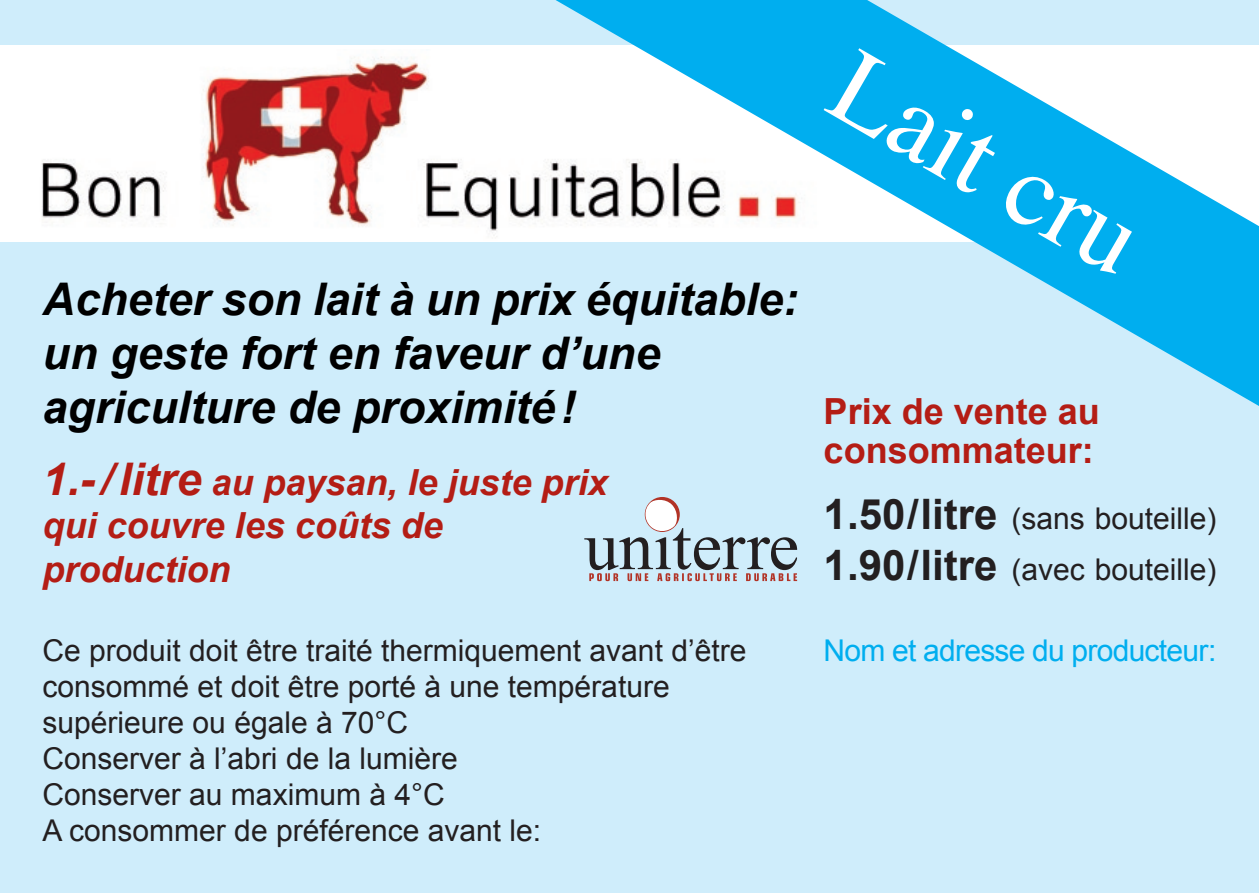
<style>
.page{position:relative;width:1259px;height:893px;background:#cfedfb}
.page>*{position:absolute;margin:0;border:0;box-sizing:border-box;transform-origin:0 0}
.t1{font:107.7px "Times";color:#fff}
.t2{font:italic 700 45px/54px "Arial";color:#000}
.t3{font:italic 700 36px/43.2px "Arial";color:#b41d15}
.t4{font:700 36px/39px "Arial";color:#b41d15}
.t5{font:30px/36px "Arial";color:#231f20}
.t6{font:30px "Arial";letter-spacing:-.025em;color:#00aeef}
.s1{font-size:45px}
.s2{font-weight:700;font-size:42px}
</style>
<div class="page">
<img style="left:0;top:49px;width:418px;height:191px">
<svg style="left:584px;top:498px;width:213px;height:83px"></svg>
<svg style="left:418px;top:0;width:841px;height:406px"></svg>
<h2 class="t2" style="left:43px;top:272px;width:757px">Acheter son lait à un prix équitable: un geste fort en faveur d’une agriculture de proximité !</h2>
<p class="t3" style="left:43px;top:461px;width:566px"><span class="s1">1.- / litre</span> au paysan, le juste prix qui couvre les coûts de production</p>
<p class="t5" style="left:43px;top:633px;width:705px">Ce produit doit être traité thermiquement avant d’être consommé et doit être porté à une température supérieure ou égale à 70°C<br>Conserver à l’abri de la lumière<br>Conserver au maximum à 4°C<br>A consommer de préférence avant le:</p>
<h1 class="t1" style="left:891px;top:-9px;width:340px;rotate:30deg">Lait cru</h1>
<p class="t4" style="left:823px;top:392px;width:278px">Prix de vente au consommateur:</p>
<p class="t5" style="left:823px;top:493px;width:394px;line-height:50.4px"><span class="s2">1.50/litre</span> (sans bouteille)<br><span class="s2">1.90 /litre</span> (avec bouteille)</p>
<p class="t6" style="left:823px;top:634px;width:394px">Nom et adresse du producteur :</p>
</div>
